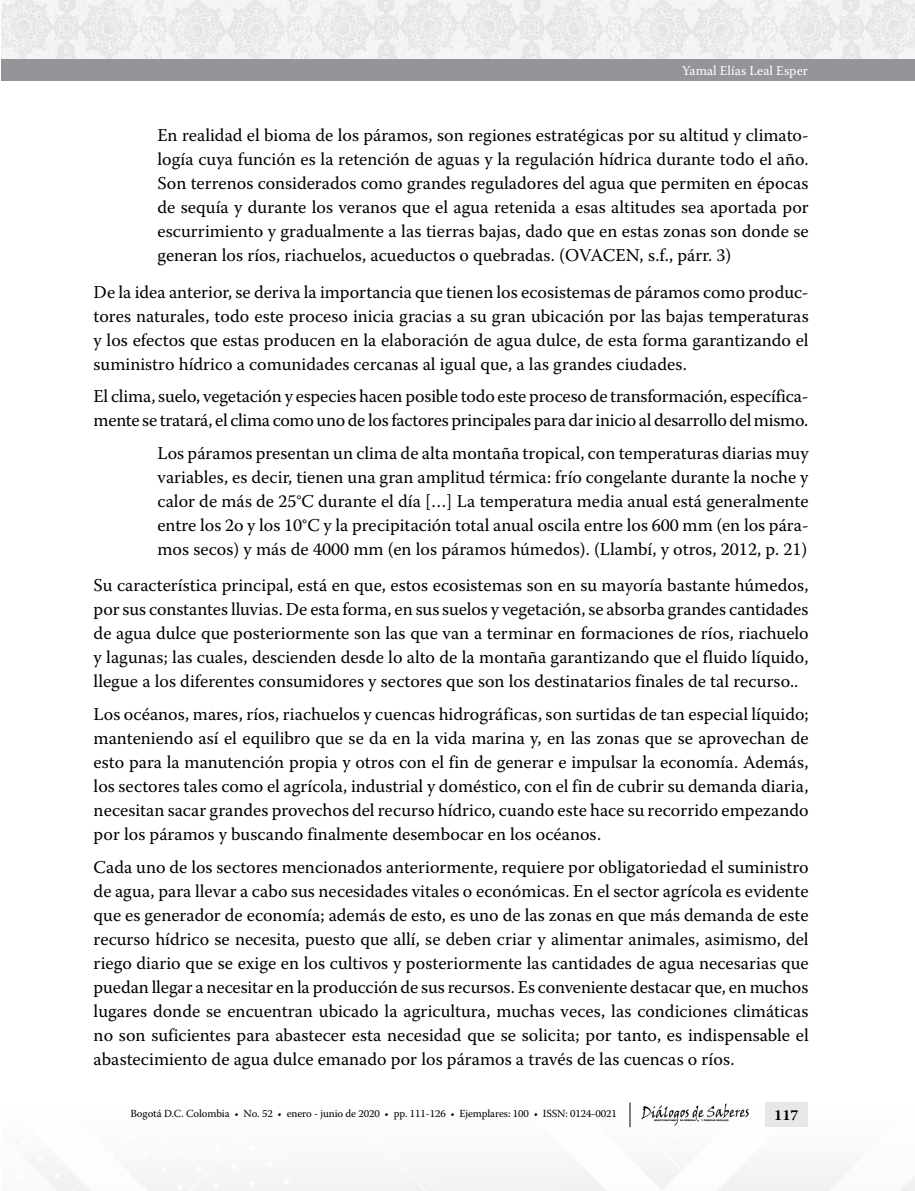
<style>
.page{position:relative;width:915px;height:1191px;background:#fff}
.page>*{position:absolute;margin:0;border:0;box-sizing:border-box;transform-origin:0 0}
.t1{font:18px/24px "Warnock Pro";color:#000;text-align:justify}
.t2{font:700 15px "Warnock Pro";color:#000}
.t3{font:13.5px "Warnock Pro";color:#fff}
.t4{font:10.8px "Warnock Pro";letter-spacing:-.01em;color:#000}
</style>
<div class="page">
<img style="left:2px;top:0;width:912px;height:60px">
<div style="left:2px;top:60px;width:912px;height:21px;background:#939598"></div>
<div style="left:764px;top:1102px;width:43px;height:24px;background:#e6e7e8"></div>
<img style="left:641px;top:1103px;width:108px;height:23px">
<svg style="left:629px;top:1102px;width:1px;height:25px"></svg>
<p class="t3" style="left:682px;top:62px;width:127px">Yamal Elías Leal Esper</p>
<p class="t1" style="left:157px;top:123px;width:652px">En realidad el bioma de los páramos, son regiones estratégicas por su altitud y climato&shy;logía cuya función es la retención de aguas y la regulación hídrica durante todo el año.<br>Son terrenos considerados como grandes reguladores del agua que permiten en épocas de sequía y durante los veranos que el agua retenida a esas altitudes sea aportada por escurrimiento y gradualmente a las tierras bajas, dado que en estas zonas son donde se generan los ríos, riachuelos, acueductos o quebradas. (OVACEN, s.f., párr. 3)</p>
<p class="t1" style="left:94px;top:279px;width:716px">De la idea anterior, se deriva la importancia que tienen los ecosistemas de páramos como produc&shy;tores naturales, todo este proceso inicia gracias a su gran ubicación por las bajas temperaturas y los efectos que estas producen en la elaboración de agua dulce, de esta forma garantizando el suministro hídrico a comunidades cercanas al igual que, a las grandes ciudades.</p>
<p class="t1" style="left:94px;top:384px;width:716px">El clima, suelo, vegetación y especies hacen posible todo este proceso de transformación, específica&shy;mente se tratará, el clima como uno de los factores principales para dar inicio al desarrollo del mismo.</p>
<p class="t1" style="left:157px;top:440px;width:652px">Los páramos presentan un clima de alta montaña tropical, con temperaturas diarias muy variables, es decir, tienen una gran amplitud térmica: frío congelante durante la noche y calor de más de 25°C durante el día […] La temperatura media anual está generalmente entre los 2o y los 10°C y la precipitación total anual oscila entre los 600 mm (en los pára&shy;mos secos) y más de 4000 mm (en los páramos húmedos). (Llambí, y otros, 2012, p. 21)</p>
<p class="t1" style="left:94px;top:573px;width:716px">Su característica principal, está en que, estos ecosistemas son en su mayoría bastante húmedos, por sus constantes lluvias. De esta forma, en sus suelos y vegetación, se absorba grandes cantidades de agua dulce que posteriormente son las que van a terminar en formaciones de ríos, riachuelo y lagunas; las cuales, descienden desde lo alto de la montaña garantizando que el fluido líquido, llegue a los diferentes consumidores y sectores que son los destinatarios finales de tal recurso..</p>
<p class="t1" style="left:94px;top:702px;width:716px">Los océanos, mares, ríos, riachuelos y cuencas hidrográficas, son surtidas de tan especial líquido; manteniendo así el equilibro que se da en la vida marina y, en las zonas que se aprovechan de esto para la manutención propia y otros con el fin de generar e impulsar la economía. Además, los sectores tales como el agrícola, industrial y doméstico, con el fin de cubrir su demanda diaria, necesitan sacar grandes provechos del recurso hídrico, cuando este hace su recorrido empezando por los páramos y buscando finalmente desembocar en los océanos.</p>
<p class="t1" style="left:94px;top:854px;width:716px">Cada uno de los sectores mencionados anteriormente, requiere por obligatoriedad el suministro de agua, para llevar a cabo sus necesidades vitales o económicas. En el sector agrícola es evidente que es generador de economía; además de esto, es uno de las zonas en que más demanda de este recurso hídrico se necesita, puesto que allí, se deben criar y alimentar animales, asimismo, del riego diario que se exige en los cultivos y posteriormente las cantidades de agua necesarias que puedan llegar a necesitar en la producción de sus recursos. Es conveniente destacar que, en muchos lugares donde se encuentran ubicado la agricultura, muchas veces, las condiciones climáticas no son suficientes para abastecer esta necesidad que se solicita; por tanto, es indispensable el abastecimiento de agua dulce emanado por los páramos a través de las cuencas o ríos.</p>
<p class="t4" style="left:130px;top:1107px;width:487px">Bogotá D.C. Colombia • No. 52 • enero - junio de 2020 • pp. 111-126 • Ejemplares: 100 • ISSN: 0124-0021</p>
<p class="t2" style="left:774px;top:1106px;width:26px">117</p>
</div>
